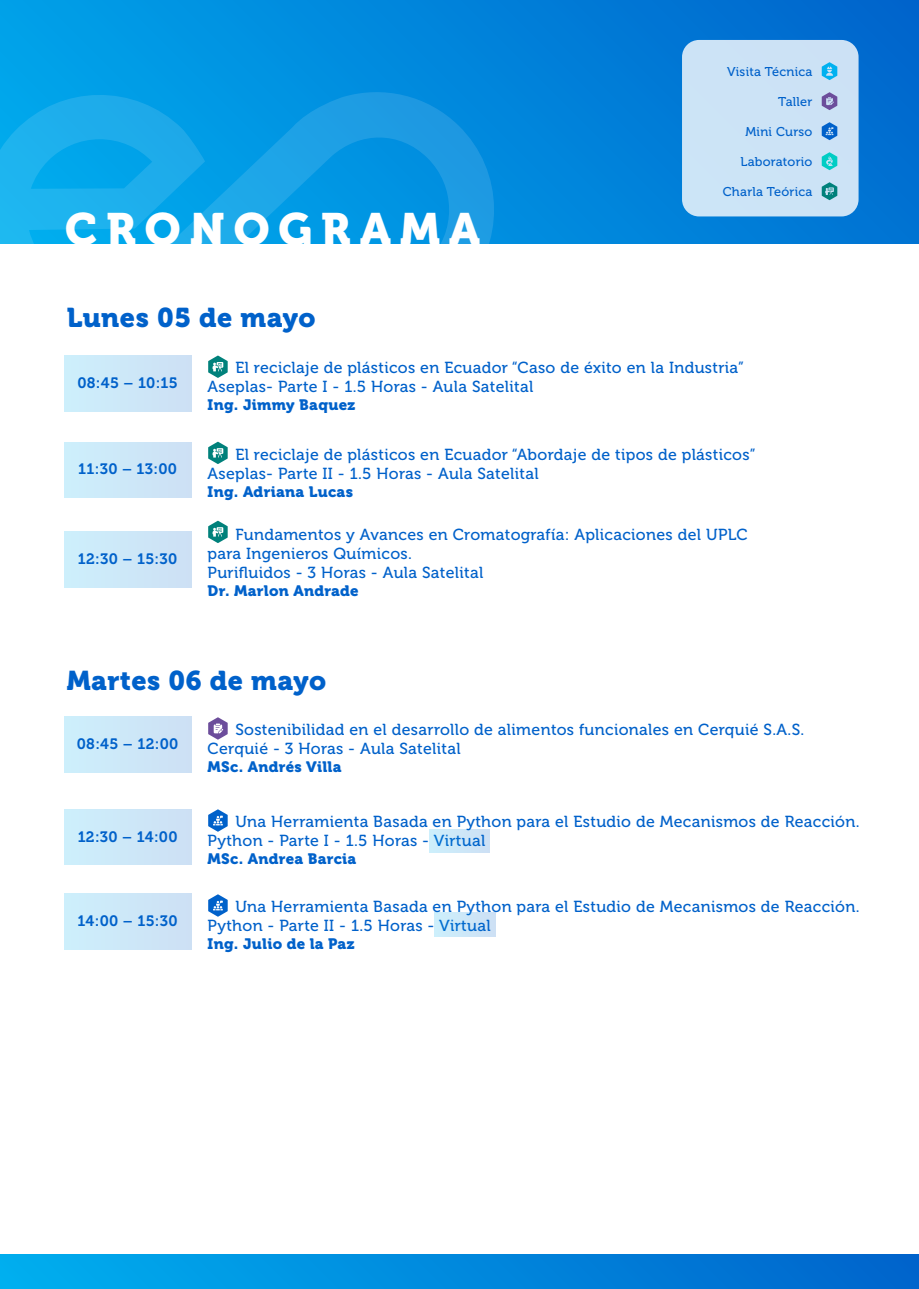
<style>
.page{position:relative;width:919px;height:1289px;background:#fff}
.page>*{position:absolute;margin:0;border:0;box-sizing:border-box;transform-origin:0 0}
.t1{font:45px "Museo 900";letter-spacing:.2em;color:#fff}
.t2{font:27px "Museo 900";letter-spacing:.02em;color:#0061ca}
.t3{font:15.9px/19.2px "Museo 500";letter-spacing:.02em;color:#0061ca}
.t4{font:15px "Museo 900";letter-spacing:.02em;color:#0061ca}
.t5{font:15px "Museo 700";letter-spacing:.02em;color:#0061ca}
.t6{font:12.75px "Museo 500";letter-spacing:.02em;color:#0061ca}
</style>
<div class="page">
<div style="left:0;top:0;width:918px;height:244px;background:linear-gradient(to right,#00a2e9,#026dcf)"></div>
<svg style="left:0;top:92px;width:494px;height:152px;background:#0ea0e6"></svg>
<div style="left:0;top:1254px;width:918px;height:34px;background:linear-gradient(to right,#00afef,#0063cb)"></div>
<div style="left:64px;top:532px;width:128px;height:55px;background:#cde7f8"></div>
<div style="left:64px;top:442px;width:128px;height:55px;background:#cde7f8"></div>
<div style="left:64px;top:356px;width:128px;height:55px;background:#cde7f8"></div>
<svg style="left:208px;top:355px;width:20px;height:23px"></svg>
<svg style="left:208px;top:441px;width:20px;height:23px"></svg>
<svg style="left:208px;top:520px;width:20px;height:23px"></svg>
<div style="left:682px;top:40px;width:176px;height:176px;background:#cce3f6;border-radius:17px"></div>
<svg style="left:821px;top:122px;width:16px;height:18px"></svg>
<svg style="left:821px;top:152px;width:16px;height:18px"></svg>
<svg style="left:821px;top:182px;width:16px;height:18px"></svg>
<svg style="left:821px;top:92px;width:16px;height:18px"></svg>
<svg style="left:821px;top:62px;width:16px;height:18px"></svg>
<div style="left:64px;top:717px;width:128px;height:55px;background:#cde7f8"></div>
<svg style="left:208px;top:717px;width:20px;height:22px"></svg>
<div style="left:64px;top:809px;width:128px;height:55px;background:#cde7f8"></div>
<svg style="left:208px;top:809px;width:20px;height:22px"></svg>
<div style="left:64px;top:893px;width:128px;height:56px;background:#cde7f8"></div>
<svg style="left:208px;top:894px;width:20px;height:22px"></svg>
<div style="left:429px;top:829px;width:61px;height:23px;background:#cde8f8"></div>
<div style="left:434px;top:912px;width:61px;height:24px;background:#cde8f8"></div>
<h1 class="t1" style="left:65px;top:204px;width:416px">CRONOGRAMA</h1>
<h2 class="t2" style="left:67px;top:302px;width:250px">Lunes 05 de mayo</h2>
<p class="t6" style="left:727px;top:64px;width:87px">Visita Técnica</p>
<p class="t6" style="left:778px;top:94px;width:36px">Taller</p>
<p class="t6" style="left:745px;top:124px;width:69px">Mini Curso</p>
<p class="t6" style="left:740px;top:154px;width:73px">Laboratorio</p>
<p class="t6" style="left:722px;top:184px;width:91px">Charla Teórica</p>
<p class="t5" style="left:78px;top:375px;width:102px">08:45 – 10:15</p>
<p class="t5" style="left:78px;top:461px;width:100px">11:30 – 13:00</p>
<p class="t5" style="left:78px;top:551px;width:101px">12:30 – 15:30</p>
<p class="t3" style="left:208px;top:358px;width:537px;text-indent:28px">El reciclaje de plásticos en Ecuador “Caso de éxito en la Industria”<br>Aseplas- Parte I - 1.5 Horas - Aula Satelital</p>
<p class="t4" style="left:208px;top:396px;width:149px">Ing. Jimmy Baquez</p>
<p class="t3" style="left:208px;top:445px;width:549px;text-indent:28px">El reciclaje de plásticos en Ecuador “Abordaje de tipos de plásticos”<br>Aseplas- Parte II - 1.5 Horas - Aula Satelital</p>
<p class="t4" style="left:208px;top:483px;width:147px">Ing. Adriana Lucas</p>
<p class="t3" style="left:208px;top:525px;width:541px;text-indent:28px">Fundamentos y Avances en Cromatografía: Aplicaciones del UPLC para Ingenieros Químicos.<br>Purifluidos - 3 Horas - Aula Satelital</p>
<p class="t4" style="left:208px;top:582px;width:153px">Dr. Marlon Andrade</p>
<h2 class="t2" style="left:67px;top:665px;width:261px">Martes 06 de mayo</h2>
<p class="t5" style="left:77px;top:735px;width:103px">08:45 – 12:00</p>
<p class="t5" style="left:78px;top:828px;width:101px">12:30 – 14:00</p>
<p class="t5" style="left:78px;top:912px;width:102px">14:00 – 15:30</p>
<p class="t3" style="left:208px;top:719px;width:598px;text-indent:28px">Sostenibilidad en el desarrollo de alimentos funcionales en Cerquié S.A.S.<br>Cerquié - 3 Horas - Aula Satelital</p>
<p class="t4" style="left:208px;top:758px;width:135px">MSc. Andrés Villa</p>
<p class="t3" style="left:208px;top:811px;width:653px;text-indent:28px">Una Herramienta Basada en Python para el Estudio de Mecanismos de Reacción.<br>Python - Parte I - 1.5 Horas - Virtual</p>
<p class="t4" style="left:208px;top:850px;width:150px">MSc. Andrea Barcia</p>
<p class="t3" style="left:208px;top:896px;width:653px;text-indent:28px">Una Herramienta Basada en Python para el Estudio de Mecanismos de Reacción.<br>Python - Parte II - 1.5 Horas - Virtual</p>
<p class="t4" style="left:208px;top:935px;width:148px">Ing. Julio de la Paz</p>
</div>
